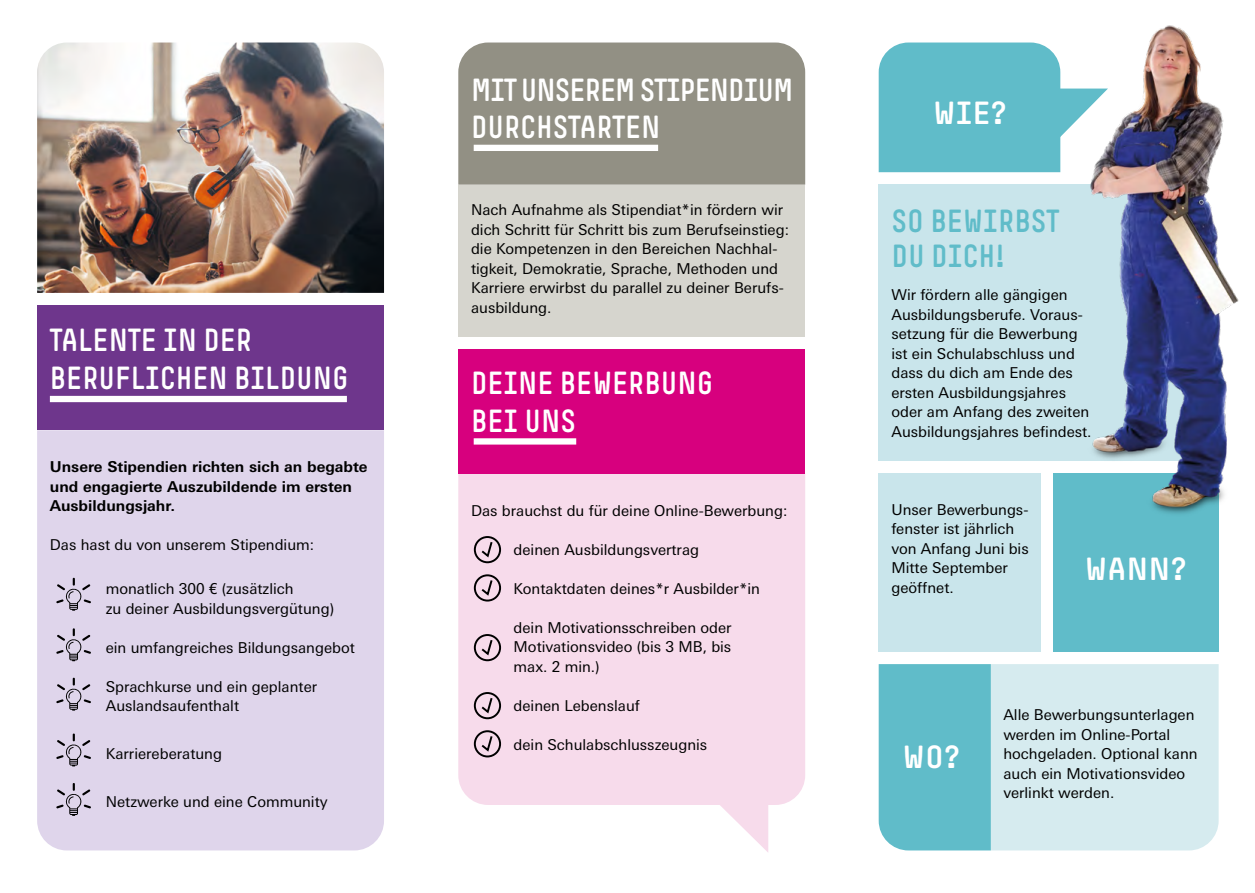
<style>
.page{position:relative;width:1255px;height:893px;background:#fff}
.page>*{position:absolute;margin:0;border:0;box-sizing:border-box;transform-origin:0 0}
.t1{font:31.5px/37.8px "Simple HBS";color:#fff}
.t2{font:31.5px/37.8px "Simple HBS";letter-spacing:-.03em;color:#fff}
.t3{font:31.5px/34.5px "Simple HBS";color:#60bcc9}
.t4{font:31.5px "Simple HBS";color:#fff;scale:1.11 1}
.t5{font:15px/19.5px "Univers Next Pro";color:#000}
.t6{font:700 15px/19.5px "Univers Next Pro";color:#000}
</style>
<div class="page">
<img style="left:37px;top:43px;width:347px;height:250px">
<div style="left:458px;top:43px;width:347px;height:142px;background:#929084"></div>
<div style="left:37px;top:430px;width:347px;height:420px;background:#dfd5eb"></div>
<div style="left:458px;top:473px;width:347px;height:332px;background:#f7dbeb"></div>
<div style="left:458px;top:185px;width:347px;height:151px;background:#d6d5ce"></div>
<div style="left:458px;top:349px;width:347px;height:124px;background:#d7007e"></div>
<svg style="left:56px;top:578px;width:35px;height:33px"></svg>
<svg style="left:56px;top:628px;width:35px;height:33px"></svg>
<svg style="left:56px;top:678px;width:35px;height:33px"></svg>
<svg style="left:56px;top:733px;width:35px;height:33px"></svg>
<svg style="left:56px;top:783px;width:35px;height:33px"></svg>
<div style="left:474px;top:536px;width:27px;height:27px;border:2px solid #000;border-radius:50%"></div>
<svg style="left:479px;top:540px;width:15px;height:19px"></svg>
<div style="left:474px;top:634px;width:27px;height:27px;border:2px solid #000;border-radius:50%"></div>
<svg style="left:479px;top:638px;width:15px;height:19px"></svg>
<div style="left:474px;top:574px;width:27px;height:27px;border:2px solid #000;border-radius:50%"></div>
<svg style="left:479px;top:578px;width:15px;height:19px"></svg>
<div style="left:474px;top:692px;width:27px;height:27px;border:2px solid #000;border-radius:50%"></div>
<svg style="left:479px;top:696px;width:15px;height:19px"></svg>
<div style="left:474px;top:730px;width:27px;height:27px;border:2px solid #000;border-radius:50%"></div>
<svg style="left:479px;top:734px;width:15px;height:19px"></svg>
<div style="left:878px;top:185px;width:318px;height:276px;background:#c9e5eb"></div>
<div style="left:878px;top:473px;width:162px;height:179px;background:#c9e5eb"></div>
<svg style="left:878px;top:664px;width:340px;height:186px;background:#b0dce2"></svg>
<div style="left:1053px;top:473px;width:165px;height:179px;background:#60bcc9"></div>
<img style="left:1080px;top:25px;width:159px;height:504px">
<div style="left:37px;top:306px;width:347px;height:124px;background:#6e368c"></div>
<div style="left:50px;top:396px;width:297px;height:6px;background:#fff"></div>
<div style="left:473px;top:438px;width:103px;height:7px;background:#fff"></div>
<div style="left:473px;top:145px;width:185px;height:6px;background:#fff"></div>
<svg style="left:718px;top:803px;width:50px;height:49px"></svg>
<svg style="left:878px;top:43px;width:229px;height:129px"></svg>
<h1 class="t1" style="left:50px;top:321px;width:300px">TALENTE IN DER<br>BERUFLICHEN BILDUNG</h1>
<p class="t6" style="left:50px;top:457px;width:319px">Unsere Stipendien richten sich an begabte und engagierte Auszubildende im ersten<br>Ausbildungsjahr.</p>
<p class="t5" style="left:50px;top:535px;width:266px">Das hast du von unserem Stipendium:</p>
<p class="t5" style="left:106px;top:579px;width:230px">monatlich 300 € (zusätzlich<br>zu deiner Ausbildungsvergütung)</p>
<p class="t5" style="left:106px;top:638px;width:250px">ein umfangreiches Bildungsangebot</p>
<p class="t5" style="left:106px;top:677px;width:213px">Sprachkurse und ein geplanter<br>Auslandsaufenthalt</p>
<p class="t5" style="left:106px;top:744px;width:118px">Karriereberatung</p>
<p class="t5" style="left:106px;top:792px;width:223px">Netzwerke und eine Community</p>
<h1 class="t2" style="left:471px;top:71px;width:324px">MIT UNSEREM STIPENDIUM<br>DURCHSTARTEN</h1>
<p class="t5" style="left:471px;top:200px;width:319px">Nach Aufnahme als Stipendiat*in fördern wir dich Schritt für Schritt bis zum Berufseinstieg: die Kompetenzen in den Bereichen Nachhal&shy;tigkeit, Demokratie, Sprache, Methoden und Karriere erwirbst du parallel zu deiner Berufs&shy;ausbildung.</p>
<h1 class="t1" style="left:471px;top:364px;width:243px">DEINE BEWERBUNG<br>BEI UNS</h1>
<p class="t5" style="left:471px;top:500px;width:318px">Das brauchst du für deine Online-Bewerbung:</p>
<p class="t5" style="left:513px;top:539px;width:187px">deinen Ausbildungsvertrag</p>
<p class="t5" style="left:513px;top:578px;width:248px">Kontaktdaten deines*r Ausbilder*in</p>
<p class="t5" style="left:513px;top:617px;width:219px;text-align:justify">dein Motivationsschreiben oder Motivationsvideo (bis 3 MB, bis max. 2 min.)</p>
<p class="t5" style="left:513px;top:695px;width:128px">deinen Lebenslauf</p>
<p class="t5" style="left:513px;top:734px;width:195px">dein Schulabschlusszeugnis</p>
<h1 class="t4" style="left:933px;top:95px;width:68px">WIE?</h1>
<h1 class="t3" style="left:891px;top:204px;width:169px">SO BEWIRBST<br>DU DICH!</h1>
<p class="t5" style="left:891px;top:285px;width:202px">Wir fördern alle gängigen<br>Ausbildungsberufe. Voraus&shy;setzung für die Bewerbung ist ein Schulabschluss und dass du dich am Ende des ersten Ausbildungsjahres oder am Anfang des zweiten<br>Ausbildungsjahres befindest.</p>
<p class="t5" style="left:891px;top:500px;width:139px">Unser Bewerbungs&shy;fenster ist jährlich von Anfang Juni bis<br>Mitte September geöffnet.</p>
<h1 class="t4" style="left:1084px;top:551px;width:93px">WANN?</h1>
<h1 class="t4" style="left:902px;top:739px;width:54px">WO?</h1>
<p class="t5" style="left:1003px;top:705px;width:196px">Alle Bewerbungsunterlagen werden im Online-Portal hochgeladen. Optional kann auch ein Motivationsvideo verlinkt werden.</p>
</div>
